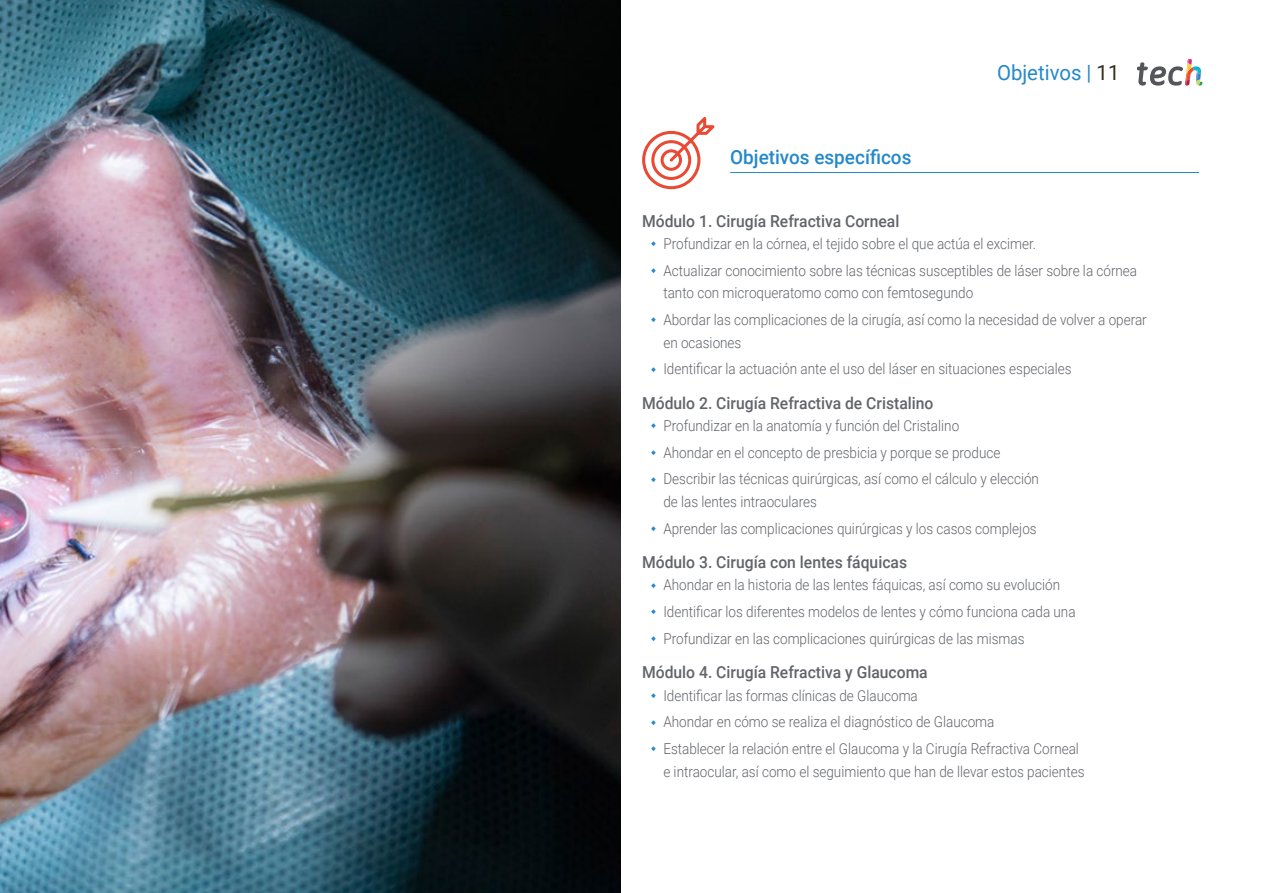
<style>
.page{position:relative;width:1263px;height:893px;background:#fff}
.page>*{position:absolute;margin:0;border:0;box-sizing:border-box;transform-origin:0 0}
.t1{font:21px "Roboto";color:#2488c9}
.t2{font:500 19.5px "Roboto";color:#2488c9}
.t3{font:500 16.5px "Roboto";color:#61646a;scale:.95 1}
.t4{font:300 15px/26.7px "Roboto";color:#61646a;scale:.9 1}
.s1{color:#312e20}
</style>
<div class="page">
<hr style="left:730px;top:172px;width:469px;height:1px;background:#2488c9">
<svg style="left:642px;top:117px;width:72px;height:72px"></svg>
<img style="left:0;top:0;width:621px;height:893px">
<svg style="left:1137px;top:59px;width:65px;height:27px"></svg>
<h2 class="t2" style="left:730px;top:143px;width:183px">Objetivos específicos</h2>
<h1 class="t1" style="left:997px;top:57px;width:124px">Objetivos | <span class="s1">11</span></h1>
<p class="t3" style="left:642px;top:209px;width:272px">Módulo 1. Cirugía Refractiva Corneal</p>
<p class="t4" style="left:663px;top:230px;width:528px">Profundizar en la córnea, el tejido sobre el que actúa el excimer.<br>Actualizar conocimiento sobre las técnicas susceptibles de láser sobre la córnea</p>
<p class="t4" style="left:663px;top:279px;width:539px">tanto con microqueratomo como con femtosegundo<br>Abordar las complicaciones de la cirugía, así como la necesidad de volver a operar</p>
<p class="t4" style="left:663px;top:328px;width:455px">en ocasiones<br>Identificar la actuación ante el uso del láser en situaciones especiales</p>
<p class="t3" style="left:642px;top:391px;width:308px">Módulo 2. Cirugía Refractiva de Cristalino</p>
<p class="t4" style="left:663px;top:412px;width:419px">Profundizar en la anatomía y función del Cristalino<br>Ahondar en el concepto de presbicia y porque se produce<br>Describir las técnicas quirúrgicas, así como el cálculo y elección</p>
<p class="t4" style="left:663px;top:488px;width:416px">de las lentes intraoculares<br>Aprender las complicaciones quirúrgicas y los casos complejos</p>
<p class="t3" style="left:642px;top:551px;width:280px">Módulo 3. Cirugía con lentes fáquicas</p>
<p class="t4" style="left:663px;top:571px;width:459px">Ahondar en la historia de las lentes fáquicas, así como su evolución<br>Identificar los diferentes modelos de lentes y cómo funciona cada una<br>Profundizar en las complicaciones quirúrgicas de las mismas</p>
<p class="t3" style="left:642px;top:661px;width:302px">Módulo 4. Cirugía Refractiva y Glaucoma</p>
<p class="t4" style="left:663px;top:681px;width:463px">Identificar las formas clínicas de Glaucoma<br>Ahondar en cómo se realiza el diagnóstico de Glaucoma<br>Establecer la relación entre el Glaucoma y la Cirugía Refractiva Corneal</p>
<p class="t4" style="left:663px;top:757px;width:469px">e intraocular, así como el seguimiento que han de llevar estos pacientes</p>
</div>
